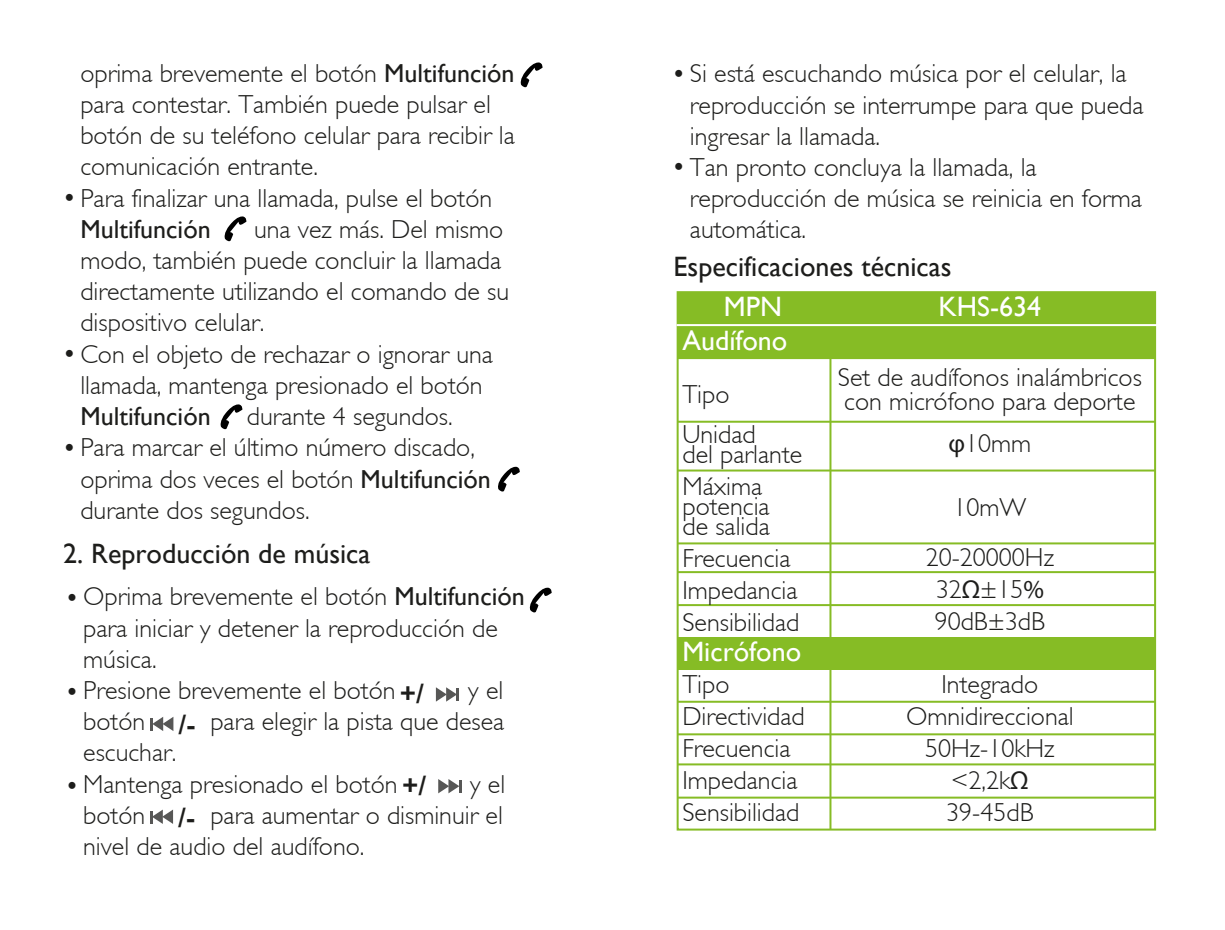
<style>
.page{position:relative;width:1225px;height:930px;background:#fff}
.page>*{position:absolute;margin:0;border:0;box-sizing:border-box;transform-origin:0 0}
.t1{font:28px "Gill Sans";color:#1d1d1b}
.t2{font:28px "Gill Sans";color:#fff}
.t3{font:600 28px "Gill Sans";color:#1d1d1b}
.t4{font:300 26px/31.2px "Gill Sans";color:#1d1d1b}
.t5{font:26px "Gill Sans";color:#1d1d1b}
.s1{font-weight:400}
.s2{font-size:28px}
.s3{font-weight:600;font-size:28px}
.s4{font-family:"Myriad Pro";font-weight:400}
</style>
<div class="page">
<hr style="left:677px;top:763px;width:478px;height:2px;background:#86bc25">
<hr style="left:677px;top:701px;width:478px;height:2px;background:#86bc25">
<hr style="left:677px;top:733px;width:478px;height:2px;background:#86bc25">
<hr style="left:677px;top:796px;width:478px;height:2px;background:#86bc25">
<hr style="left:677px;top:421px;width:478px;height:2px;background:#86bc25">
<hr style="left:677px;top:469px;width:478px;height:2px;background:#86bc25">
<hr style="left:677px;top:542px;width:478px;height:2px;background:#86bc25">
<hr style="left:677px;top:571px;width:478px;height:2px;background:#86bc25">
<hr style="left:677px;top:604px;width:478px;height:2px;background:#86bc25">
<hr style="left:677px;top:357px;width:478px;height:2px;background:#86bc25">
<hr style="left:829px;top:342px;width:2px;height:487px;background:#86bc25">
<div style="left:677px;top:326px;width:478px;height:32px;background:#86bc25"></div>
<div style="left:677px;top:292px;width:478px;height:32px;background:#86bc25"></div>
<div style="left:677px;top:637px;width:478px;height:32px;background:#86bc25"></div>
<svg style="left:529px;top:587px;width:23px;height:26px"></svg>
<svg style="left:520px;top:62px;width:23px;height:26px"></svg>
<svg style="left:224px;top:216px;width:23px;height:26px"></svg>
<svg style="left:438px;top:779px;width:23px;height:14px"></svg>
<svg style="left:150px;top:809px;width:23px;height:15px"></svg>
<svg style="left:436px;top:687px;width:23px;height:14px"></svg>
<svg style="left:150px;top:717px;width:23px;height:14px"></svg>
<svg style="left:220px;top:404px;width:23px;height:26px"></svg>
<svg style="left:498px;top:466px;width:22px;height:26px"></svg>
<p class="t4" style="left:80px;top:58px;width:436px">oprima brevemente el botón <span class="s1">Multifunción </span>para contestar. También puede pulsar el botón de su teléfono celular para recibir la comunicación entrante.</p>
<p class="t4" style="left:62px;top:183px;width:431px"><span class="s2">•</span>Para finalizar una llamada, pulse el botón</p>
<p class="t5" style="left:80px;top:214px;width:132px">Multifunción</p>
<p class="t4" style="left:80px;top:214px;width:430px;text-indent:174px">una vez más. Del mismo modo, también puede concluir la llamada directamente utilizando el comando de su dispositivo celular.</p>
<p class="t4" style="left:80px;top:370px;width:404px">llamada, mantenga presionado el botón</p>
<p class="t5" style="left:80px;top:401px;width:132px">Multifunción</p>
<p class="t4" style="left:247px;top:401px;width:207px">durante 4 segundos.</p>
<p class="t4" style="left:80px;top:463px;width:412px">oprima dos veces el botón <span class="s1">Multifunción </span>durante dos segundos.</p>
<p class="t4" style="left:62px;top:339px;width:432px"><span class="s2">•</span>Con el objeto de rechazar o ignorar una</p>
<p class="t4" style="left:62px;top:432px;width:414px"><span class="s2">•</span>Para marcar el último número discado,</p>
<p class="t1" style="left:63px;top:537px;width:309px">2. Reproducción de música</p>
<p class="t4" style="left:65px;top:581px;width:461px"><span class="s2">•</span>Oprima brevemente el botón <span class="s1">Multifunción</span></p>
<p class="t4" style="left:83px;top:612px;width:416px">para iniciar y detener la reproducción de</p>
<p class="t4" style="left:83px;top:644px;width:75px">música.</p>
<p class="t4" style="left:468px;top:675px;width:37px">y el</p>
<p class="t4" style="left:83px;top:706px;width:64px">botón</p>
<p class="t4" style="left:210px;top:706px;width:295px">para elegir la pista que desea</p>
<p class="t4" style="left:83px;top:737px;width:95px">escuchar.</p>
<p class="t4" style="left:470px;top:768px;width:37px">y el</p>
<p class="t4" style="left:83px;top:800px;width:64px">botón</p>
<p class="t4" style="left:65px;top:675px;width:332px"><span class="s2">•</span>Presione brevemente el botón</p>
<p class="t3" style="left:400px;top:676px;width:26px">+/</p>
<p class="t3" style="left:178px;top:707px;width:19px">/-</p>
<p class="t4" style="left:65px;top:768px;width:363px"><span class="s2">•</span>Mantenga presionado el botón <span class="s3">+/</span></p>
<p class="t4" style="left:83px;top:800px;width:421px;text-indent:127px">para aumentar o disminuir el nivel de audio del audífono.</p>
<p class="t3" style="left:178px;top:800px;width:19px">/-</p>
<p class="t4" style="left:672px;top:58px;width:456px"><span class="s2">•</span>Si está escuchando música por el celular, la</p>
<p class="t4" style="left:690px;top:90px;width:455px">reproducción se interrumpe para que pueda ingresar la llamada.</p>
<p class="t4" style="left:690px;top:183px;width:453px">reproducción de música se reinicia en forma automática.</p>
<p class="t4" style="left:672px;top:152px;width:366px"><span class="s2">•</span>Tan pronto concluya la llamada, la</p>
<p class="t1" style="left:673px;top:250px;width:279px">Especificaciones técnicas</p>
<p class="t2" style="left:724px;top:290px;width:60px">MPN</p>
<p class="t2" style="left:938px;top:290px;width:104px">KHS-634</p>
<p class="t2" style="left:682px;top:324px;width:106px">Audífono</p>
<p class="t4" style="left:682px;top:374px;width:75px;line-height:40.8px">Tipo<br>Unidad</p>
<p class="t4" style="left:682px;top:439px;width:121px">del parlante<br>Máxima</p>
<p class="t4" style="left:682px;top:497px;width:89px;line-height:20px">potencia de salida</p>
<p class="t4" style="left:682px;top:543px;width:119px">Frecuencia<br>Impedancia<br>Sensibilidad</p>
<p class="t2" style="left:682px;top:635px;width:120px">Micrófono</p>
<p class="t4" style="left:838px;top:366px;width:305px;line-height:24px">Set de audífonos inalámbricos con micrófono para deporte</p>
<p class="t4" style="left:948px;top:428px;width:84px"><span class="s4">φ</span>10mm</p>
<p class="t4" style="left:925px;top:483px;width:130px;line-height:50px;text-align:center">10mW<br>20-20000Hz</p>
<p class="t4" style="left:934px;top:574px;width:112px">32<span class="s4">Ω</span>±15<span class="s4">%<br></span>90dB±3dB</p>
<p class="t4" style="left:682px;top:668px;width:124px">Tipo<br>Directividad<br>Frecuencia<br>Impedancia<br>Sensibilidad</p>
<p class="t4" style="left:906px;top:668px;width:169px;text-align:center">Integrado<br>Omnidireccional<br>50Hz-10kHz &lt;2,2k<span class="s4">Ω<br></span>39-45dB</p>
</div>
